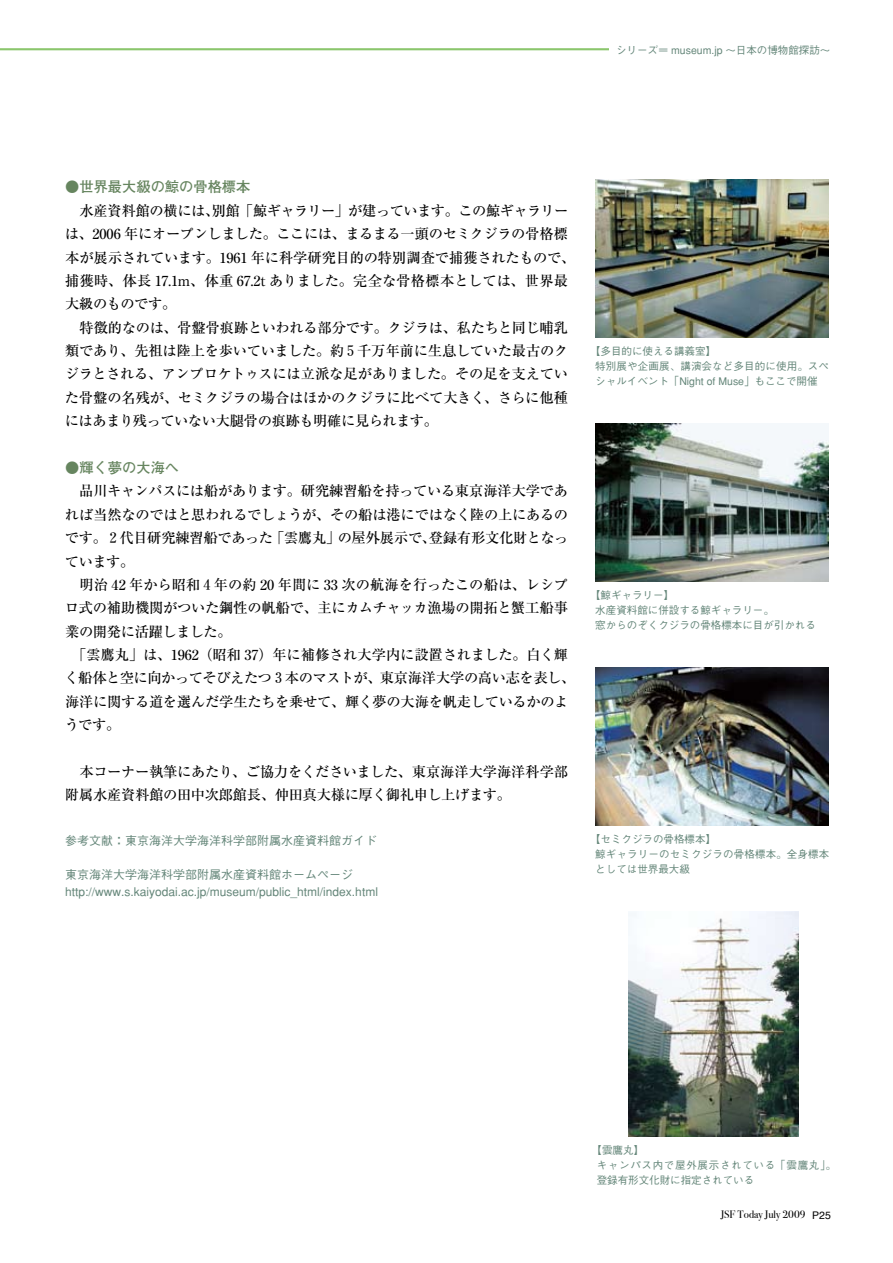
<style>
.page{position:relative;width:893px;height:1263px;background:#fff}
.page>*{position:absolute;margin:0;border:0;box-sizing:border-box;transform-origin:0 0}
.t1{font:500 14.25px/23.4px "Ryumin";letter-spacing:-.02em;color:#000}
.t2{font:700 14.25px "Futo Go B101";color:#66855f}
.t3{font:500 12px/17px "Gothic BBB";color:#648679}
.t4{font:10.8px "Bodoni Svty Two ITCTT Book";color:#000}
.t5{font:500 10.5px/15px "Gothic BBB";color:#648679}
.t6{font:500 10.5px/15px "Gothic BBB";letter-spacing:.065em;color:#648679}
.s1{font-family:"Helvetica";font-size:10.5px}
</style>
<div class="page">
<hr style="left:0;top:48px;width:631px;height:2px;background:#8bc66d">
<img style="left:596px;top:180px;width:233px;height:158px">
<img style="left:596px;top:424px;width:233px;height:157px">
<img style="left:629px;top:911px;width:170px;height:226px">
<img style="left:596px;top:667px;width:233px;height:158px">
<div style="left:609px;top:44px;width:221px;height:16px;background:#fff"></div>
<p class="t5" style="left:616px;top:43px;width:214px">シリーズ＝ museum.jp 〜日本の博物館探訪〜</p>
<p class="t2" style="left:65px;top:179px;width:187px">●世界最大級の鯨の骨格標本</p>
<p class="t1" style="left:65px;top:198px;width:512px">　水産資料館の横には、別館「鯨ギャラリー」が建っています。この鯨ギャラリーは、2006 年にオープンしました。ここには、まるまる一頭のセミクジラの骨格標本が展示されています。1961 年に科学研究目的の特別調査で捕獲されたもので、捕獲時、体長 17.1m、体重 67.2t ありました。完全な骨格標本としては、世界最大級のものです。<br>　特徴的なのは、骨盤骨痕跡といわれる部分です。クジラは、私たちと同じ哺乳類であり、先祖は陸上を歩いていました。約５千万年前に生息していた最古のクジラとされる、アンプロケトゥスには立派な足がありました。その足を支えていた骨盤の名残が、セミクジラの場合はほかのクジラに比べて大きく、さらに他種にはあまり残っていない大腿骨の痕跡も明確に見られます。</p>
<p class="t2" style="left:65px;top:459px;width:115px">●輝く夢の大海へ</p>
<p class="t1" style="left:65px;top:479px;width:512px">　品川キャンパスには船があります。研究練習船を持っている東京海洋大学であれば当然なのではと思われるでしょうが、その船は港にではなく陸の上にあるのです。２代目研究練習船であった「雲鷹丸」の屋外展示で、登録有形文化財となっています。<br>　明治 42 年から昭和４年の約 20 年間に 33 次の航海を行ったこの船は、レシプロ式の補助機関がついた鋼性の帆船で、主にカムチャッカ漁場の開拓と蟹工船事業の開発に活躍しました。<br>　「雲鷹丸」は、1962（昭和 37）年に補修され大学内に設置されました。白く輝く船体と空に向かってそびえたつ３本のマストが、東京海洋大学の高い志を表し、海洋に関する道を選んだ学生たちを乗せて、輝く夢の大海を帆走しているかのようです。</p>
<p class="t1" style="left:65px;top:760px;width:505px">　本コーナー執筆にあたり、ご協力をくださいました、東京海洋大学海洋科学部附属水産資料館の田中次郎館長、仲田真大様に厚く御礼申し上げます。</p>
<p class="t3" style="left:65px;top:833px;width:313px">参考文献：東京海洋大学海洋科学部附属水産資料館ガイド</p>
<p class="t3" style="left:65px;top:867px;width:314px">東京海洋大学海洋科学部附属水産資料館ホームページhttp://www.s.kaiyodai.ac.jp/museum/public_html/index.html</p>
<p class="t5" style="left:595px;top:344px;width:235px;text-indent:-5px">【多目的に使える講義室】<br>特別展や企画展、講演会など多目的に使用。スペシャルイベント「Night of Muse」もここで開催</p>
<p class="t5" style="left:595px;top:588px;width:222px;text-indent:-5px">【鯨ギャラリー】<br>水産資料館に併設する鯨ギャラリー。<br>窓からのぞくクジラの骨格標本に目が引かれる</p>
<p class="t5" style="left:595px;top:832px;width:235px;text-indent:-5px">【セミクジラの骨格標本】<br>鯨ギャラリーのセミクジラの骨格標本。全身標本としては世界最大級</p>
<p class="t6" style="left:597px;top:1143px;width:241px;text-indent:-5px">【雲鷹丸】<br>キャンパス内で屋外展示されている「雲鷹丸」。登録有形文化財に指定されている</p>
<p class="t4" style="left:721px;top:1206px;width:112px">JSF Today July 2009 <span class="s1">P25</span></p>
</div>
